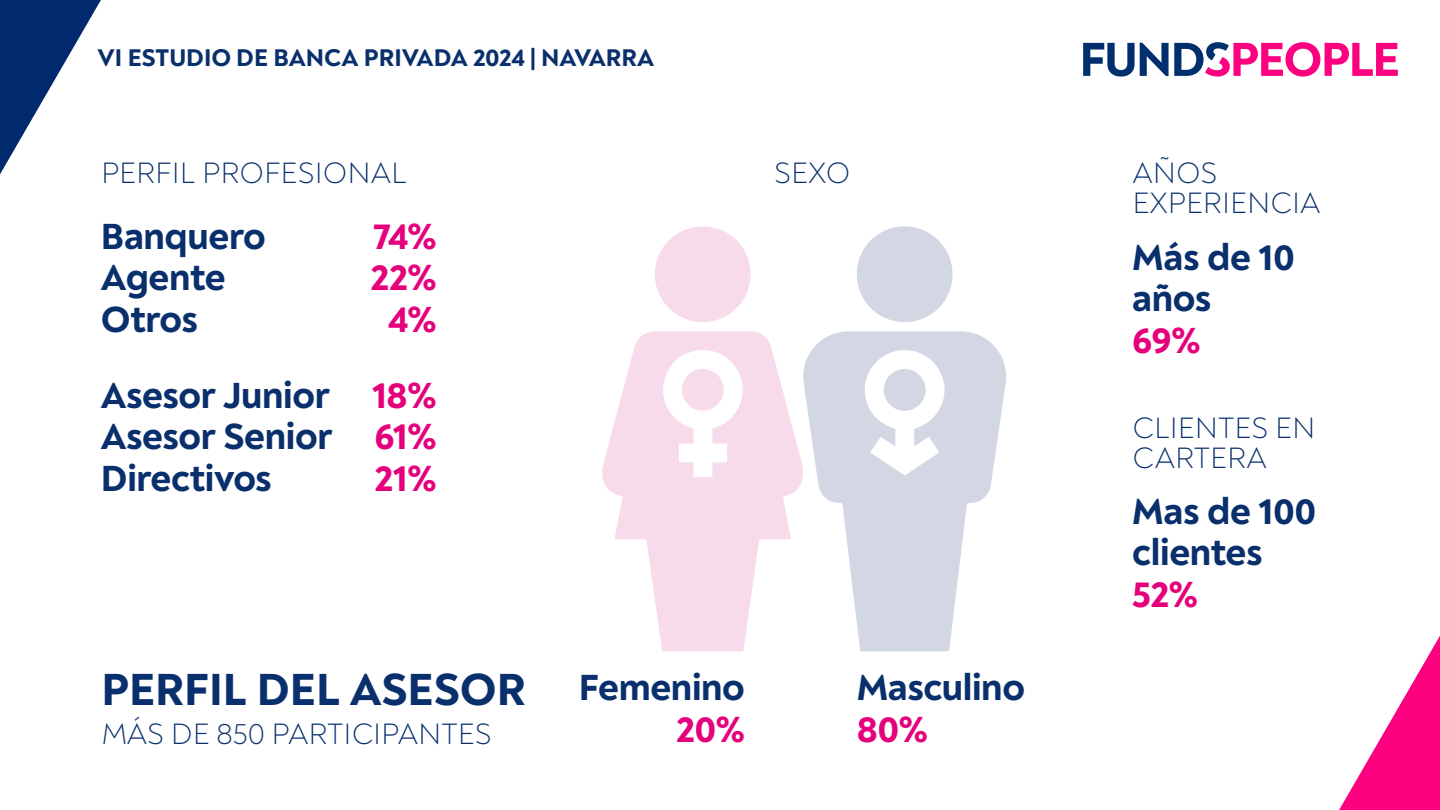
<style>
.page{position:relative;width:1440px;height:810px;background:#fff}
.page>*{position:absolute;margin:0;border:0;box-sizing:border-box;transform-origin:0 0}
.t1{font:800 45.75px "Noah Head";color:#092f6c}
.t2{font:800 36.97px/41.4px "Noah Head";letter-spacing:-.01em;color:#092f6c}
.t3{font:800 36.97px/41.4px "Noah Head";letter-spacing:-.01em;color:#e5007c;text-align:center}
.t4{font:300 30px/30px "Noah Head";color:#092f6c}
.t5{font:800 24.6px "Noah Head";color:#092f6c}
</style>
<div class="page">
<svg style="left:1339px;top:636px;width:101px;height:174px"></svg>
<svg style="left:0;top:0;width:101px;height:174px"></svg>
<svg style="left:1083px;top:42px;width:315px;height:35px"></svg>
<svg style="left:804px;top:331px;width:202px;height:320px;fill:#d2d7e3"></svg>
<svg style="left:857px;top:226px;width:96px;height:96px"></svg>
<div style="left:884px;top:369px;width:42px;height:42px;background:#d2d7e3;border-radius:50%"></div>
<svg style="left:602px;top:331px;width:202px;height:320px;fill:#f7dbea"></svg>
<div style="left:655px;top:226px;width:96px;height:96px;background:#f7dbea;border-radius:50%"></div>
<svg style="left:681px;top:368px;width:43px;height:43px"></svg>
<p class="t5" style="left:98px;top:42px;width:558px">VI ESTUDIO DE BANCA PRIVADA 2024 | NAVARRA</p>
<p class="t4" style="left:101px;top:158px;width:307px">PERFIL PROFESIONAL</p>
<p class="t4" style="left:1132px;top:158px;width:190px">AÑOS<br>EXPERIENCIA</p>
<p class="t4" style="left:774px;top:158px;width:78px">SEXO</p>
<p class="t2" style="left:101px;top:215px;width:166px">Banquero<br>Agente<br>Otros</p>
<p class="t2" style="left:101px;top:374px;width:233px;text-align:justify">Asesor Junior Asesor Senior Directivos</p>
<p class="t3" style="left:371px;top:215px;width:67px">74%<br>22%<br>4%</p>
<p class="t3" style="left:372px;top:374px;width:66px;text-align:justify">18% 61% 21%</p>
<p class="t1" style="left:101px;top:660px;width:426px">PERFIL DEL ASESOR</p>
<p class="t4" style="left:101px;top:719px;width:392px">MÁS DE 850 PARTICIPANTES</p>
<p class="t2" style="left:579px;top:667px;width:168px">Femenino</p>
<p class="t3" style="left:676px;top:708px;width:70px">20%</p>
<p class="t2" style="left:857px;top:667px;width:170px">Masculino</p>
<p class="t3" style="left:857px;top:708px;width:73px">80%</p>
<p class="t2" style="left:1132px;top:236px;width:164px">Más de 10 años</p>
<p class="t3" style="left:1132px;top:319px;width:70px">69%</p>
<p class="t4" style="left:1132px;top:413px;width:184px">CLIENTES EN<br>CARTERA</p>
<p class="t2" style="left:1132px;top:490px;width:186px">Mas de 100 clientes</p>
<p class="t3" style="left:1132px;top:573px;width:67px">52%</p>
</div>
